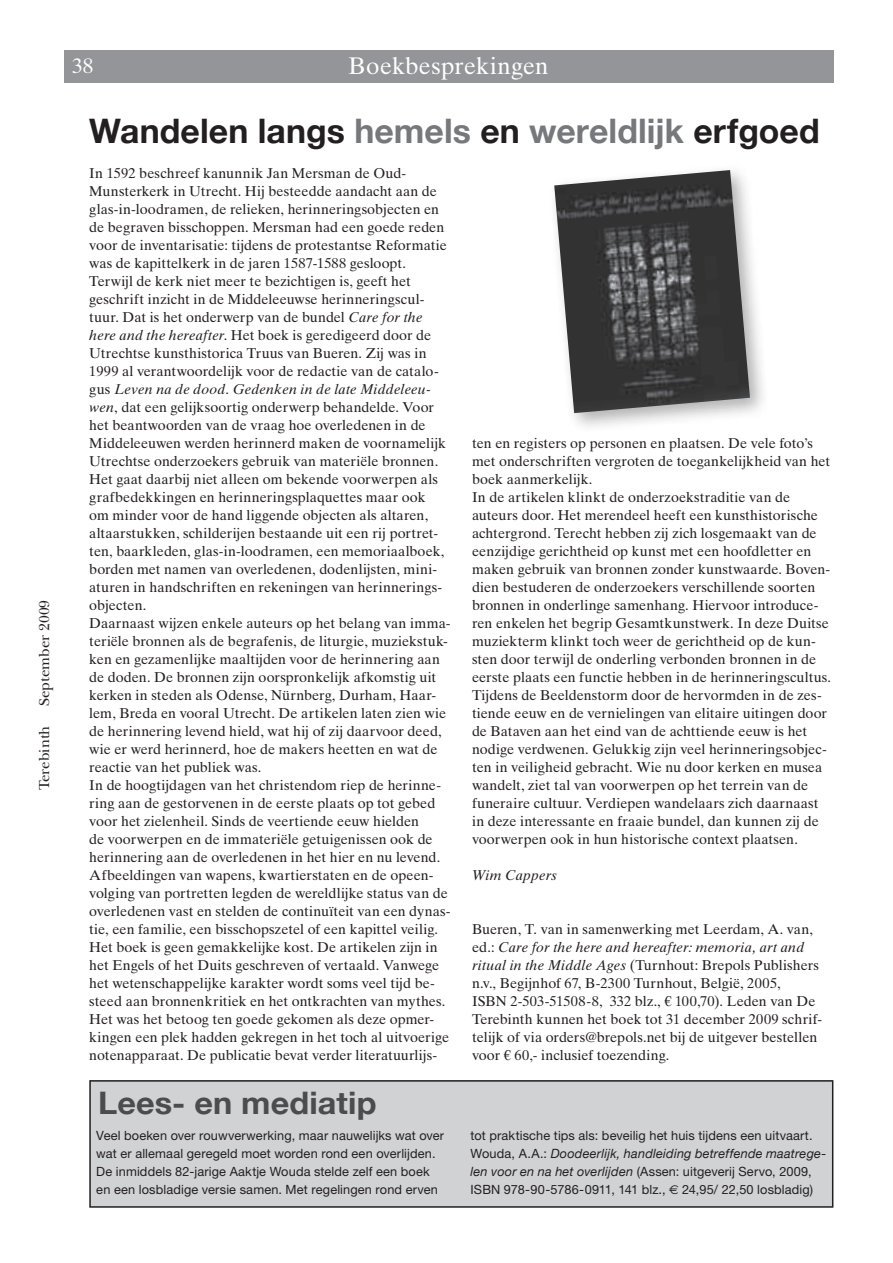
<style>
.page{position:relative;width:893px;height:1263px;background:#fff}
.page>*{position:absolute;margin:0;border:0;box-sizing:border-box;transform-origin:0 0}
.t1{font:700 33.75px "Helvetica Neue";letter-spacing:.005em;color:#231f20}
.t2{font:700 31.05px "Helvetica Neue";letter-spacing:.005em;color:#4b4c4d;scale:1.04 1}
.t3{font:24px "Times Ten LT";letter-spacing:.01em;color:#fff}
.t4{font:21px "Times Ten LT";color:#fff}
.t5{font:15px "New Baskerville";color:#231f20}
.t6{font:14.25px/18px "Times Ten LT";color:#231f20}
.t7{font:italic 14.25px "Times Ten LT";letter-spacing:.015em;color:#231f20}
.t8{font:12.75px/18px "Helvetica Neue";letter-spacing:.01em;color:#231f20}
.s1{color:#76787b}
.s2{font-style:italic}
.s3{font-family:"Euro Sans"}
</style>
<div class="page">
<div style="left:64px;top:50px;width:769px;height:33px;background:#939598"></div>
<div style="left:546px;top:162px;width:222px;height:270px;background:#231f20;opacity:.35"></div>
<img style="left:554px;top:170px;width:196px;height:243px">
<div style="left:90px;top:1081px;width:743px;height:126px;background:#d1d2d4"></div>
<div style="left:89px;top:1080px;width:744px;height:128px;border:2px solid #231f20"></div>
<p class="t5" style="left:36px;top:706px;width:108px;rotate:-90deg">September 2009</p>
<p class="t5" style="left:36px;top:790px;width:66px;rotate:-90deg">Terebinth</p>
<h3 class="t4" style="left:72px;top:53px;width:22px">38</h3>
<h3 class="t3" style="left:349px;top:51px;width:202px">Boekbesprekingen</h3>
<h1 class="t1" style="left:89px;top:110px;width:732px">Wandelen langs <span class="s1">hemels</span> en <span class="s1">wereldlijk</span> erfgoed</h1>
<p class="t6" style="left:89px;top:164px;width:363px">In 1592 beschreef kanunnik Jan Mersman de Oud-Munsterkerk in Utrecht. Hij besteedde aandacht aan de glas-in-loodramen, de relieken, herinneringsobjecten en de begraven bisschoppen. Mersman had een goede reden voor de inventarisatie: tijdens de protestantse Reformatie was de kapittelkerk in de jaren 1587-1588 gesloopt.<br>Terwijl de kerk niet meer te bezichtigen is, geeft het geschrift inzicht in de Middeleeuwse herinneringscul&shy;tuur. Dat is het onderwerp van de bundel <span class="s2">Care for the here and the hereafter</span>. Het boek is geredigeerd door de Utrechtse kunsthistorica Truus van Bueren. Zij was in 1999 al verantwoordelijk voor de redactie van de catalo&shy;gus <span class="s2">Leven na de dood</span>. <span class="s2">Gedenken in de late Middeleeu&shy;wen</span>, dat een gelijksoortig onderwerp behandelde. Voor het beantwoorden van de vraag hoe overledenen in de Middeleeuwen werden herinnerd maken de voornamelijk Utrechtse onderzoekers gebruik van materiële bronnen.<br>Het gaat daarbij niet alleen om bekende voorwerpen als grafbedekkingen en herinneringsplaquettes maar ook<br>om minder voor de hand liggende objecten als altaren, altaarstukken, schilderijen bestaande uit een rij portret&shy;ten, baarkleden, glas-in-loodramen, een memoriaalboek, borden met namen van overledenen, dodenlijsten, mini&shy;aturen in handschriften en rekeningen van herinnerings&shy;objecten.<br>Daarnaast wijzen enkele auteurs op het belang van imma&shy;teriële bronnen als de begrafenis, de liturgie, muziekstuk&shy;ken en gezamenlijke maaltijden voor de herinnering aan de doden. De bronnen zijn oorspronkelijk afkomstig uit kerken in steden als Odense, Nürnberg, Durham, Haar&shy;lem, Breda en vooral Utrecht. De artikelen laten zien wie de herinnering levend hield, wat hij of zij daarvoor deed, wie er werd herinnerd, hoe de makers heetten en wat de reactie van het publiek was.<br>In de hoogtijdagen van het christendom riep de herinne&shy;ring aan de gestorvenen in de eerste plaats op tot gebed voor het zielenheil. Sinds de veertiende eeuw hielden<br>de voorwerpen en de immateriële getuigenissen ook de herinnering aan de overledenen in het hier en nu levend.<br>Afbeeldingen van wapens, kwartierstaten en de opeen&shy;volging van portretten legden de wereldlijke status van de overledenen vast en stelden de continuïteit van een dynas&shy;tie, een familie, een bisschopszetel of een kapittel veilig.<br>Het boek is geen gemakkelijke kost. De artikelen zijn in het Engels of het Duits geschreven of vertaald. Vanwege het wetenschappelijke karakter wordt soms veel tijd be&shy;steed aan bronnenkritiek en het ontkrachten van mythes.<br>Het was het betoog ten goede gekomen als deze opmer&shy;kingen een plek hadden gekregen in het toch al uitvoerige notenapparaat. De publicatie bevat verder literatuurlijs-</p>
<h2 class="t2" style="left:98px;top:1084px;width:269px">Lees- en mediatip</h2>
<p class="t6" style="left:472px;top:434px;width:361px">ten en registers op personen en plaatsen. De vele foto’s met onderschriften vergroten de toegankelijkheid van het boek aanmerkelijk.<br>In de artikelen klinkt de onderzoekstraditie van de auteurs door. Het merendeel heeft een kunsthistorische achtergrond. Terecht hebben zij zich losgemaakt van de eenzijdige gerichtheid op kunst met een hoofdletter en maken gebruik van bronnen zonder kunstwaarde. Boven&shy;dien bestuderen de onderzoekers verschillende soorten bronnen in onderlinge samenhang. Hiervoor introduce&shy;ren enkelen het begrip Gesamtkunstwerk. In deze Duitse muziekterm klinkt toch weer de gerichtheid op de kun&shy;sten door terwijl de onderling verbonden bronnen in de eerste plaats een functie hebben in de herinneringscultus.<br>Tijdens de Beeldenstorm door de hervormden in de zes&shy;tiende eeuw en de vernielingen van elitaire uitingen door de Bataven aan het eind van de achttiende eeuw is het nodige verdwenen. Gelukkig zijn veel herinneringsobjec&shy;ten in veiligheid gebracht. Wie nu door kerken en musea wandelt, ziet tal van voorwerpen op het terrein van de funeraire cultuur. Verdiepen wandelaars zich daarnaast in deze interessante en fraaie bundel, dan kunnen zij de voorwerpen ook in hun historische context plaatsen.</p>
<p class="t7" style="left:472px;top:867px;width:87px">Wim Cappers</p>
<p class="t6" style="left:472px;top:920px;width:352px">Bueren, T. van in samenwerking met Leerdam, A. van, ed.: <span class="s2">Care for the here and hereafter: memoria, art and ritual in the Middle Ages</span> (Turnhout: Brepols Publishers n.v., Begijnhof 67, B-2300 Turnhout, België, 2005,<br>ISBN 2-503-51508-8, 332 blz., € 100,70). Leden van De Terebinth kunnen het boek tot 31 december 2009 schrif&shy;telijk of via orders@brepols.net bij de uitgever bestellen voor € 60,- inclusief toezending.</p>
<p class="t8" style="left:96px;top:1126px;width:349px">Veel boeken over rouwverwerking, maar nauwelijks wat over wat er allemaal geregeld moet worden rond een overlijden.<br>De inmiddels 82-jarige Aaktje Wouda stelde zelf een boek en een losbladige versie samen. Met regelingen rond erven</p>
<p class="t8" style="left:470px;top:1126px;width:357px">tot praktische tips als: beveilig het huis tijdens een uitvaart.<br>Wouda, A.A.: <span class="s2">Doodeerlijk, handleiding betreffende maatrege&shy;len voor en na het overlijden</span> (Assen: uitgeverij Servo, 2009, ISBN 978-90-5786-0911, 141 blz., <span class="s3">€</span> 24,95/ 22,50 losbladig)</p>
</div>
